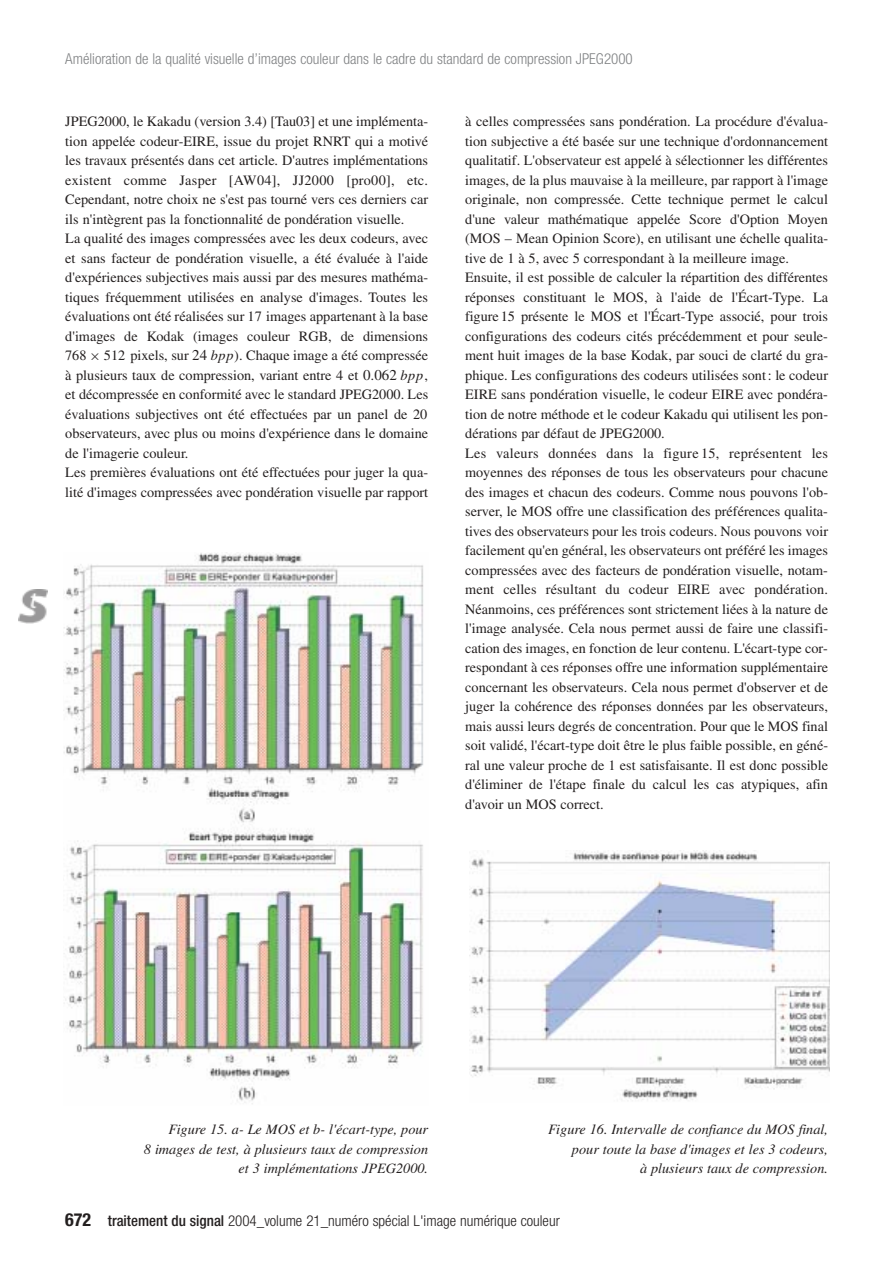
<style>
.page{position:relative;width:893px;height:1263px;background:#fff}
.page>*{position:absolute;margin:0;border:0;box-sizing:border-box;transform-origin:0 0}
.t1{font:300 condensed 15px "Helvetica Neue";color:#808284}
.t2{font:300 condensed 15px "Helvetica Neue";color:#231f1f}
.t3{font:14.25px/19.5px "Times";color:#231f1f}
.t4{font:italic 14.25px/19.5px "Times";color:#231f1f;text-align:right}
.s1{font-family:"MTSY"}
.s2{font-size:15px}
.s3{font-style:italic}
.s4{font-family:"RMTMI"}
.s5{font-weight:700;font-size:18px}
.s6{font-weight:500}
</style>
<div class="page">
<img style="left:19px;top:589px;width:28px;height:35px">
<img style="left:64px;top:552px;width:360px;height:552px">
<img style="left:469px;top:851px;width:360px;height:249px">
<p class="t1" style="left:65px;top:53px;width:569px">Amélioration de la qualité visuelle d’images couleur dans le cadre du standard de compression JPEG2000</p>
<p class="t3" style="left:65px;top:113px;width:364px">JPEG2000, le Kakadu (version 3.4) [Tau03] et une implémenta&shy;tion appelée codeur-EIRE, issue du projet RNRT qui a motivé les travaux présentés dans cet article. D'autres implémentations existent comme Jasper [AW04], JJ2000 [pro00], etc.<br>Cependant, notre choix ne s'est pas tourné vers ces derniers car ils n'intègrent pas la fonctionnalité de pondération visuelle.<br>La qualité des images compressées avec les deux codeurs, avec et sans facteur de pondération visuelle, a été évaluée à l'aide d'expériences subjectives mais aussi par des mesures mathéma&shy;tiques fréquemment utilisées en analyse d'images. Toutes les évaluations ont été réalisées sur 17 images appartenant à la base d'images de Kodak (images couleur RGB, de dimensions 768 <span class="s1">×</span> 512 pixels, sur <span class="s2">24</span> <span class="s3">bpp</span>). Chaque image a été compressée à plusieurs taux de compression, variant entre 4 et <span class="s2">0</span><span class="s4">.</span><span class="s2">062</span> <span class="s3">bpp</span>, et décompressée en conformité avec le standard JPEG2000. Les évaluations subjectives ont été effectuées par un panel de 20 observateurs, avec plus ou moins d'expérience dans le domaine de l'imagerie couleur.<br>Les premières évaluations ont été effectuées pour juger la qua&shy;lité d'images compressées avec pondération visuelle par rapport</p>
<p class="t3" style="left:465px;top:113px;width:364px">à celles compressées sans pondération. La procédure d'évalua&shy;tion subjective a été basée sur une technique d'ordonnancement qualitatif. L'observateur est appelé à sélectionner les différentes images, de la plus mauvaise à la meilleure, par rapport à l'image originale, non compressée. Cette technique permet le calcul d'une valeur mathématique appelée Score d'Option Moyen (MOS – Mean Opinion Score), en utilisant une échelle qualita&shy;tive de 1 à 5, avec 5 correspondant à la meilleure image.<br>Ensuite, il est possible de calculer la répartition des différentes réponses constituant le MOS, à l'aide de l'Écart-Type. La figure15 présente le MOS et l'Écart-Type associé, pour trois configurations des codeurs cités précédemment et pour seule&shy;ment huit images de la base Kodak, par souci de clarté du gra&shy;phique. Les configurations des codeurs utilisées sont: le codeur EIRE sans pondération visuelle, le codeur EIRE avec pondéra&shy;tion de notre méthode et le codeur Kakadu qui utilisent les pon&shy;dérations par défaut de JPEG2000.<br>Les valeurs données dans la figure 15, représentent les moyennes des réponses de tous les observateurs pour chacune des images et chacun des codeurs. Comme nous pouvons l'ob&shy;server, le MOS offre une classification des préférences qualita&shy;tives des observateurs pour les trois codeurs. Nous pouvons voir facilement qu'en général, les observateurs ont préféré les images compressées avec des facteurs de pondération visuelle, notam&shy;ment celles résultant du codeur EIRE avec pondération.<br>Néanmoins, ces préférences sont strictement liées à la nature de l'image analysée. Cela nous permet aussi de faire une classifi&shy;cation des images, en fonction de leur contenu. L'écart-type cor&shy;respondant à ces réponses offre une information supplémentaire concernant les observateurs. Cela nous permet d'observer et de juger la cohérence des réponses données par les observateurs, mais aussi leurs degrés de concentration. Pour que le MOS final soit validé, l'écart-type doit être le plus faible possible, en géné&shy;ral une valeur proche de 1 est satisfaisante. Il est donc possible d'éliminer de l'étape finale du calcul les cas atypiques, afin d'avoir un MOS correct.</p>
<p class="t4" style="left:144px;top:1121px;width:286px">Figure 15. a- Le MOS et b- l'écart-type, pour<br>8 images de test, à plusieurs taux de compression et 3 implémentations JPEG2000.</p>
<p class="t4" style="left:548px;top:1121px;width:281px">Figure 16. Intervalle de confiance du MOS final, pour toute la base d'images et les 3 codeurs,<br>à plusieurs taux de compression.</p>
<p class="t2" style="left:65px;top:1215px;width:496px"><span class="s5">672</span> <span class="s6">traitement du signal</span> 2004_volume 21_numéro spécial L'image numérique couleur</p>
</div>
